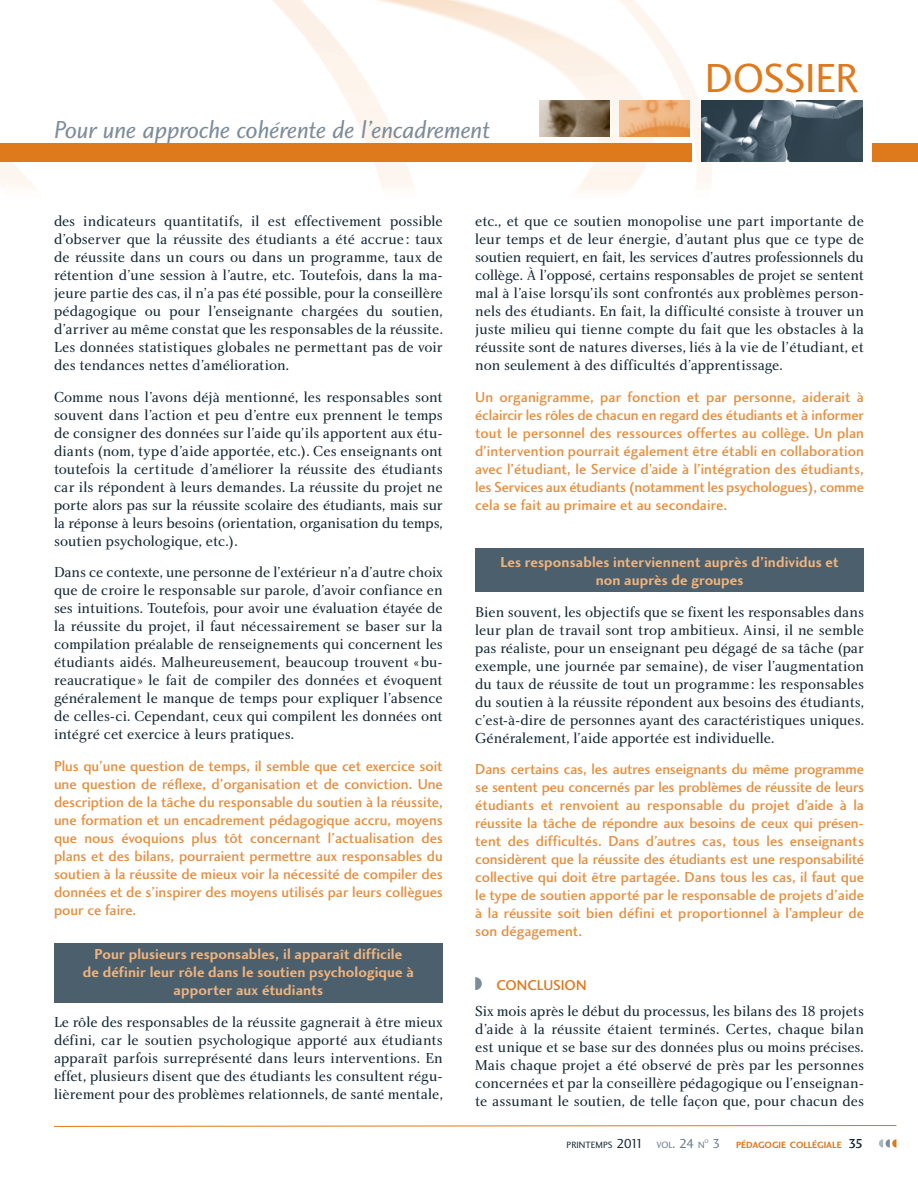
<style>
.page{position:relative;width:918px;height:1188px;background:#fff}
.page>*{position:absolute;margin:0;border:0;box-sizing:border-box;transform-origin:0 0}
.t1{font:42px "Charlotte Sans Book Plain";letter-spacing:-.015em;color:#de791c}
.t2{font:25.5px "Charlotte Sans Book Italic Plain";letter-spacing:-.01em;color:#7c8d9a}
.t3{font:15px/18px "Charlotte Book Plain";color:#142733;text-align:justify}
.t4{font:15px/18px "Charlotte Sans Medium Plain";color:#e59043;text-align:justify}
.t5{font:15px/18px "Charlotte Sans Bold Plain";letter-spacing:.005em;color:#eeb480;text-align:center}
.t6{font:14.7px "Charlotte Sans Medium Plain";letter-spacing:-.005em;color:#de791c}
.t7{font:9.45px "Charlotte Sans Bold Plain";color:#de791c}
.t8{font:9.45px "Charlotte Sans Book Plain";color:#142733}
.t9{font:5.55px "Charlotte Sans Book Plain";color:#687a88}
.s1{font-size:13.5px}
.s2{color:#687a88}
.s3{font-size:13.5px;color:#687a88}
.s4{font-family:"Charlotte Sans Book Plain";font-size:13.5px;color:#687a88}
.s5{font-family:"Charlotte Sans Medium Plain";font-size:13.5px;color:#142733}
</style>
<div class="page">
<img style="left:0;top:0;width:918px;height:192px">
<img style="left:701px;top:101px;width:162px;height:61px">
<img style="left:620px;top:101px;width:70px;height:36px">
<img style="left:540px;top:101px;width:70px;height:36px">
<svg style="left:475px;top:977px;width:7px;height:13px"></svg>
<div style="left:54px;top:943px;width:389px;height:60px;background:#4c5f6c"></div>
<div style="left:475px;top:548px;width:389px;height:44px;background:#4c5f6c"></div>
<svg style="left:879px;top:1139px;width:17px;height:9px"></svg>
<svg style="left:54px;top:1125px;width:843px;height:2px;background:#edbb8c"></svg>
<div style="left:872px;top:144px;width:46px;height:18px;background:#de791c"></div>
<div style="left:0;top:144px;width:691px;height:18px;background:#de791c"></div>
<h2 class="t2" style="left:54px;top:120px;width:438px">Pour une approche cohérente de l’encadrement</h2>
<h1 class="t1" style="left:705px;top:62px;width:156px">DOSSIER</h1>
<p class="t3" style="left:54px;top:213px;width:390px">des indicateurs quantitatifs, il est effectivement possible d’observer que la réussite des étudiants a été accrue : taux de réussite dans un cours ou dans un programme, taux de rétention d’une session à l’autre, etc. Toutefois, dans la ma&shy;jeure partie des cas, il n’a pas été possible, pour la conseillère pédagogique ou pour l’enseignante chargées du soutien, d’arriver au même constat que les responsables de la réussite.<br>Les données statistiques globales ne permettant pas de voir des tendances nettes d’amélioration.</p>
<p class="t3" style="left:54px;top:389px;width:390px">Comme nous l’avons déjà mentionné, les responsables sont souvent dans l’action et peu d’entre eux prennent le temps de consigner des données sur l’aide qu’ils apportent aux étu&shy;diants (nom, type d’aide apportée, etc.). Ces enseignants ont toutefois la certitude d’améliorer la réussite des étudiants car ils répondent à leurs demandes. La réussite du projet ne porte alors pas sur la réussite scolaire des étudiants, mais sur la réponse à leurs besoins (orientation, organisation du temps, soutien psychologique, etc.).</p>
<p class="t3" style="left:54px;top:564px;width:390px">Dans ce contexte, une personne de l’extérieur n’a d’autre choix que de croire le responsable sur parole, d’avoir confiance en ses intuitions. Toutefois, pour avoir une évaluation étayée de la réussite du projet, il faut nécessairement se baser sur la compilation préalable de renseignements qui concernent les étudiants aidés. Malheureusement, beaucoup trouvent « bu&shy;reaucratique » le fait de compiler des données et évoquent généralement le manque de temps pour expliquer l’absence de celles-ci. Cependant, ceux qui compilent les données ont intégré cet exercice à leurs pratiques.</p>
<p class="t4" style="left:54px;top:758px;width:390px">Plus qu’une question de temps, il semble que cet exercice soit une question de réflexe, d’organisation et de conviction. Une description de la tâche du responsable du soutien à la réussite, une formation et un encadrement pédagogique accru, moyens que nous évoquions plus tôt concernant l’actualisation des plans et des bilans, pourraient permettre aux responsables du soutien à la réussite de mieux voir la nécessité de compiler des données et de s’inspirer des moyens utilisés par leurs collègues pour ce faire.</p>
<p class="t5" style="left:83px;top:947px;width:332px">Pour plusieurs responsables, il apparaît difficile<br>de définir leur rôle dans le soutien psychologique à apporter aux étudiants</p>
<p class="t3" style="left:54px;top:1014px;width:390px">Le rôle des responsables de la réussite gagnerait à être mieux défini, car le soutien psychologique apporté aux étudiants apparaît parfois surreprésenté dans leurs interventions. En effet, plusieurs disent que des étudiants les consultent régu&shy;lièrement pour des problèmes relationnels, de santé mentale,</p>
<p class="t3" style="left:475px;top:213px;width:390px">etc., et que ce soutien monopolise une part importante de leur temps et de leur énergie, d’autant plus que ce type de soutien requiert, en fait, les services d’autres professionnels du collège. À l’opposé, certains responsables de projet se sentent mal à l’aise lorsqu’ils sont confrontés aux problèmes person&shy;nels des étudiants. En fait, la difficulté consiste à trouver un juste milieu qui tienne compte du fait que les obstacles à la réussite sont de natures diverses, liés à la vie de l’étudiant, et non seulement à des difficultés d’apprentissage.</p>
<p class="t4" style="left:475px;top:389px;width:390px">Un organigramme, par fonction et par personne, aiderait à éclaircir les rôles de chacun en regard des étudiants et à informer tout le personnel des ressources offertes au collège. Un plan d’intervention pourrait également être établi en collaboration avec l’étudiant, le Service d’aide à l’intégration des étudiants, les Services aux étudiants (notamment les psychologues), comme cela se fait au primaire et au secondaire.</p>
<p class="t5" style="left:500px;top:555px;width:340px">Les responsables interviennent auprès d’individus et non auprès de groupes</p>
<p class="t3" style="left:475px;top:604px;width:390px">Bien souvent, les objectifs que se fixent les responsables dans leur plan de travail sont trop ambitieux. Ainsi, il ne semble pas réaliste, pour un enseignant peu dégagé de sa tâche (par exemple, une journée par semaine), de viser l’augmentation du taux de réussite de tout un programme : les responsables du soutien à la réussite répondent aux besoins des étudiants, c’est-à-dire de personnes ayant des caractéristiques uniques.<br>Généralement, l’aide apportée est individuelle.</p>
<p class="t4" style="left:475px;top:762px;width:390px">Dans certains cas, les autres enseignants du même programme se sentent peu concernés par les problèmes de réussite de leurs étudiants et renvoient au responsable du projet d’aide à la réussite la tâche de répondre aux besoins de ceux qui présen&shy;tent des difficultés. Dans d’autres cas, tous les enseignants considèrent que la réussite des étudiants est une responsabilité collective qui doit être partagée. Dans tous les cas, il faut que le type de soutien apporté par le responsable de projets d’aide à la réussite soit bien défini et proportionnel à l’ampleur de son dégagement.</p>
<p class="t6" style="left:496px;top:979px;width:92px">CONCLUSION</p>
<p class="t3" style="left:475px;top:1003px;width:390px">Six mois après le début du processus, les bilans des 18 projets d’aide à la réussite étaient terminés. Certes, chaque bilan est unique et se base sur des données plus ou moins précises.<br>Mais chaque projet a été observé de près par les personnes concernées et par la conseillère pédagogique ou l’enseignan&shy;te assumant le soutien, de telle façon que, pour chacun des</p>
<p class="t8" style="left:567px;top:1141px;width:139px">PRINTEMPS <span class="s1">2011</span> <span class="s2">VOL</span><span class="s3">. 24</span> <span class="s2">N</span></p>
<p class="t9" style="left:705px;top:1139px;width:6px">O</p>
<p class="t7" style="left:712px;top:1141px;width:153px"><span class="s4">3</span> PÉDAGOGIE COLLÉGIALE <span class="s5">35</span></p>
</div>
